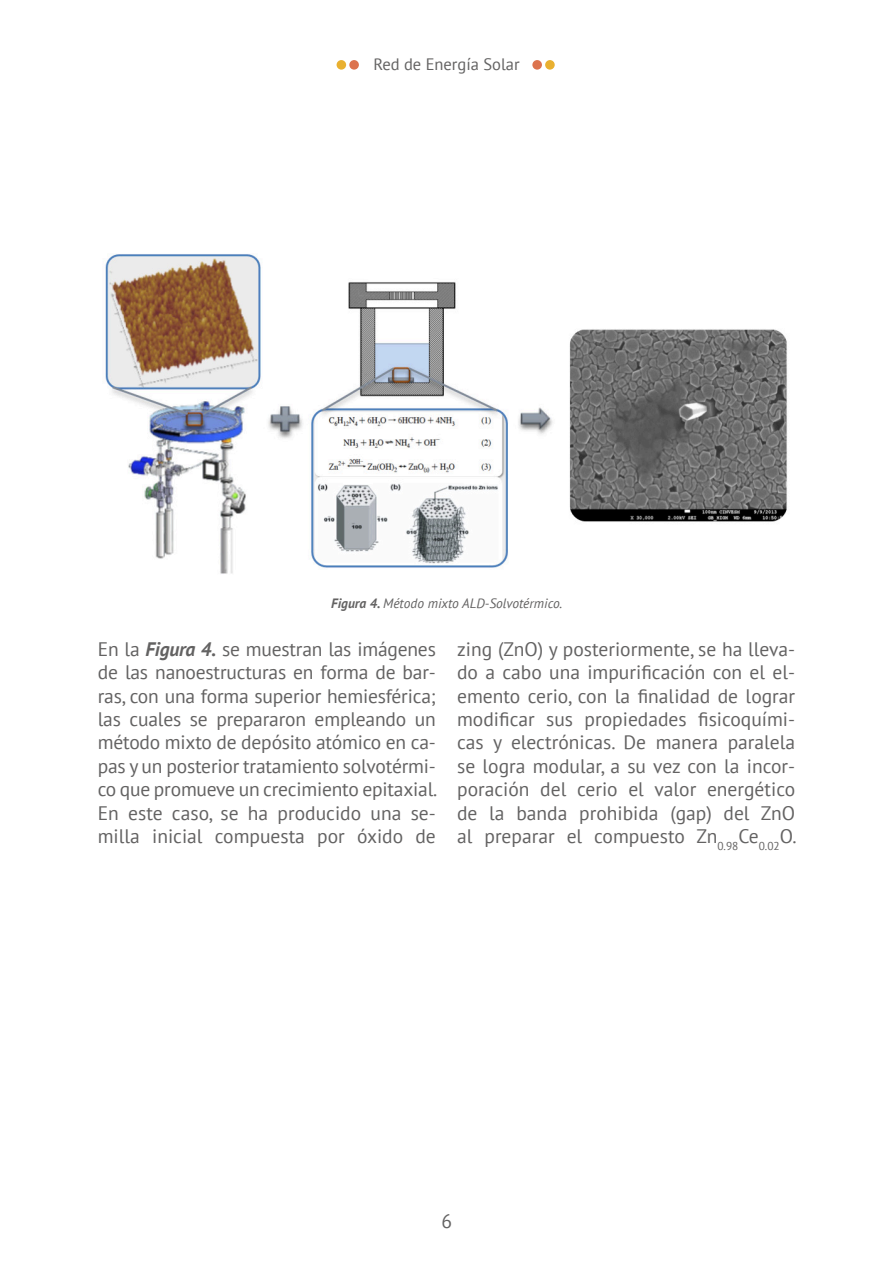
<style>
.page{position:relative;width:893px;height:1263px;background:#fff}
.page>*{position:absolute;margin:0;border:0;box-sizing:border-box;transform-origin:0 0}
.t1{font:19.5px/23.4px "PT Sans";color:#636262;text-align:justify}
.t2{font:16.5px "PT Sans";color:#636262}
.t3{font:italic 13.5px "PT Sans";color:#636262}
.s1{font-weight:700}
.s2{font-weight:700;font-style:italic}
</style>
<div class="page">
<div style="left:337px;top:60px;width:9px;height:10px;background:#e9b030;border-radius:50%"></div>
<div style="left:545px;top:60px;width:10px;height:10px;background:#e9b030;border-radius:50%"></div>
<div style="left:349px;top:60px;width:10px;height:10px;background:#dc734e;border-radius:50%"></div>
<div style="left:532px;top:60px;width:10px;height:10px;background:#dc734e;border-radius:50%"></div>
<img style="left:105px;top:254px;width:682px;height:320px">
<p class="t2" style="left:373px;top:54px;width:148px">Red de Energía Solar</p>
<p class="t3" style="left:331px;top:594px;width:233px"><span class="s1">Figura 4.</span> Método mixto ALD-Solvotérmico.</p>
<p class="t1" style="left:98px;top:637px;width:341px">En la <span class="s2">Figura 4.</span> se muestran las imágenes de las nanoestructuras en forma de bar&shy;ras, con una forma superior hemiesférica; las cuales se prepararon empleando un método mixto de depósito atómico en ca&shy;pas y un posterior tratamiento solvotérmi&shy;co que promueve un crecimiento epitaxial.</p>
<p class="t1" style="left:98px;top:801px;width:340px">En este caso, se ha producido una se&shy;milla inicial compuesta por óxido de</p>
<p class="t1" style="left:457px;top:637px;width:341px">zing (ZnO) y posteriormente, se ha lleva&shy;do a cabo una impurificación con el el&shy;emento cerio, con la finalidad de lograr modificar sus propiedades fisicoquími&shy;cas y electrónicas. De manera paralela se logra modular, a su vez con la incor&shy;poración del cerio el valor energético de la banda prohibida (gap) del ZnO al preparar el compuesto Zn<sub>0.98</sub>Ce<sub>0.02</sub>O.</p>
<p class="t1" style="left:441px;top:1209px;width:12px">6</p>
</div>
